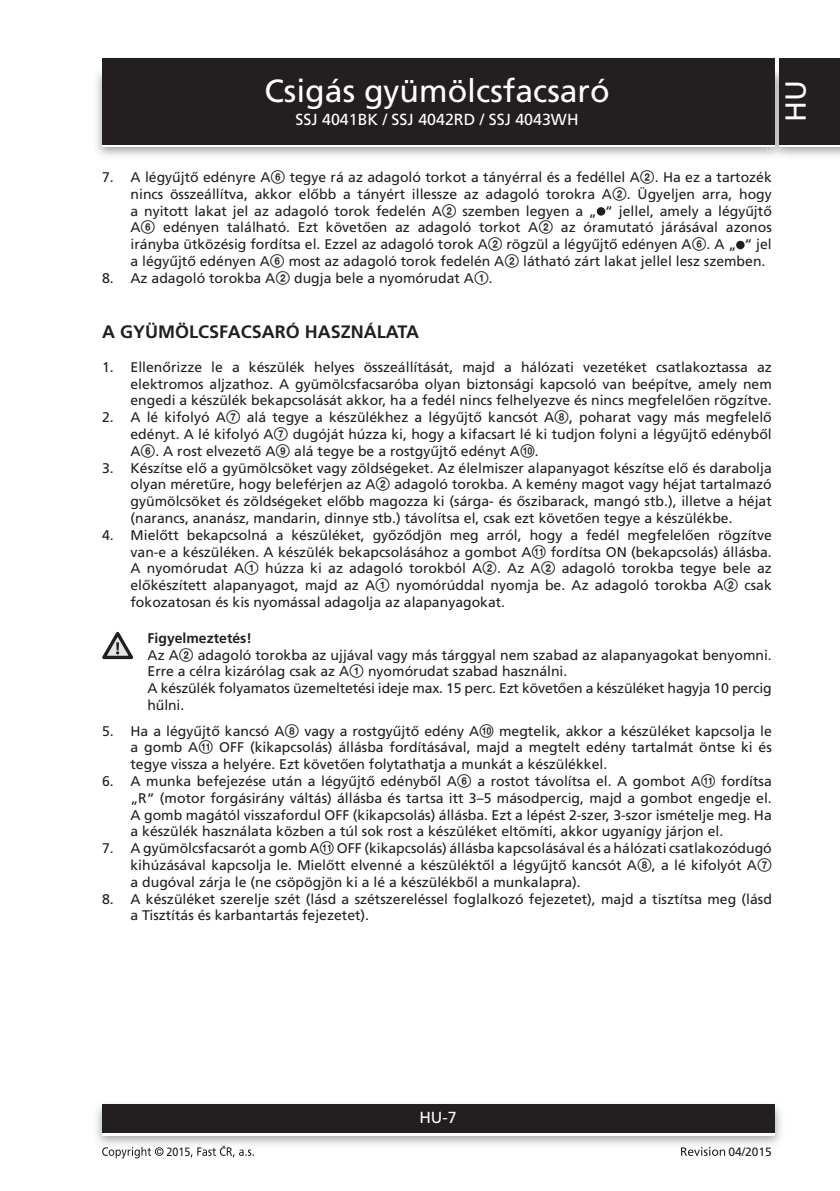
<style>
.page{position:relative;width:840px;height:1191px;background:#fff}
.page>*{position:absolute;margin:0;border:0;box-sizing:border-box;transform-origin:0 0}
.t1{font:32px "Frutiger CE";color:#fff}
.t2{font:29px "Frutiger CE";color:#fff}
.titulek_9{font:700 18px "Frutiger CE";color:#231f20}
.t3{font:16px "Frutiger CE";color:#fff}
.odrazka_5mm{font:14px/16.8px "Frutiger CE";color:#231f20;text-align:justify}
.text_7{font:14px/16.8px "Frutiger CE";color:#231f20}
.text_7-2{font:700 14px "Frutiger CE";color:#231f20}
.t4{font:12px "Frutiger CE";color:#231f20}
.t5{font:12px "Frutiger CE";color:#231f20;scale:.9 1}
.s1{font-family:"Zz 3"}
</style>
<div class="page">
<div style="left:102px;top:61px;width:672px;height:86px;background:linear-gradient(to right,#fff,#fff)"></div>
<img style="left:96px;top:1104px;width:685px;height:41px">
<div style="left:102px;top:1107px;width:672px;height:28px;background:linear-gradient(to right,#fff,#fff)"></div>
<div style="left:102px;top:1104px;width:672px;height:28px;background:#231f20"></div>
<img style="left:767px;top:64px;width:18px;height:94px">
<img style="left:774px;top:70px;width:1px;height:74px">
<div style="left:778px;top:61px;width:61px;height:86px;background:linear-gradient(to right,#fff,#fff)"></div>
<div style="left:778px;top:58px;width:61px;height:86px;background:#231f20"></div>
<hr style="left:758px;top:144px;width:16px;height:3px;background:#fff">
<div style="left:102px;top:58px;width:672px;height:86px;background:#231f20"></div>
<svg style="left:102px;top:1146px;width:61px;height:12px"></svg>
<svg style="left:190px;top:1145px;width:64px;height:12px"></svg>
<svg style="left:681px;top:1147px;width:43px;height:8px"></svg>
<svg style="left:596px;top:207px;width:9px;height:9px"></svg>
<svg style="left:735px;top:241px;width:9px;height:8px"></svg>
<svg style="left:102px;top:632px;width:31px;height:27px"></svg>
<h1 class="t1" style="left:264px;top:72px;width:346px">Csigás gyümölcsfacsaró</h1>
<p class="t3" style="left:295px;top:110px;width:284px">SSJ 4041BK / SSJ 4042RD / SSJ 4043WH</p>
<h2 class="t2" style="left:778px;top:122px;width:43px;rotate:-90deg">HU</h2>
<p class="odrazka_5mm" style="left:130px;top:169px;width:642px;text-indent:-28px">7. A légyűjtő edényre A<span class="s1">6</span> tegye rá az adagoló torkot a tányérral és a fedéllel A<span class="s1">2</span>. Ha ez a tartozék nincs összeállítva, akkor előbb a tányért illessze az adagoló torokra A<span class="s1">2</span>. Ügyeljen arra, hogy a nyitott lakat jel az adagoló torok fedelén A<span class="s1">2</span> szemben legyen a „ “ jellel, amely a légyűjtő A<span class="s1">6</span> edényen található. Ezt követően az adagoló torkot A<span class="s1">2</span> az óramutató járásával azonos irányba ütközésig fordítsa el. Ezzel az adagoló torok A<span class="s1">2</span> rögzül a légyűjtő edényen A<span class="s1">6</span>. A „ “ jel a légyűjtő edényen A<span class="s1">6</span> most az adagoló torok fedelén A<span class="s1">2</span> látható zárt lakat jellel lesz szemben.</p>
<p class="odrazka_5mm" style="left:102px;top:270px;width:389px">8. Az adagoló torokba A<span class="s1">2</span> dugja bele a nyomórudat A<span class="s1">1</span>.</p>
<p class="titulek_9" style="left:102px;top:321px;width:318px">A GYÜMÖLCSFACSARÓ HASZNÁLATA</p>
<p class="odrazka_5mm" style="left:130px;top:358px;width:642px;text-indent:-28px">1. Ellenőrizze le a készülék helyes összeállítását, majd a hálózati vezetéket csatlakoztassa az elektromos aljzathoz. A gyümölcsfacsaróba olyan biztonsági kapcsoló van beépítve, amely nem engedi a készülék bekapcsolását akkor, ha a fedél nincs felhelyezve és nincs megfelelően rögzítve.</p>
<p class="odrazka_5mm" style="left:130px;top:409px;width:642px;text-indent:-28px">2. A lé kifolyó A<span class="s1">7</span> alá tegye a készülékhez a légyűjtő kancsót A<span class="s1">8</span>, poharat vagy más megfelelő edényt. A lé kifolyó A<span class="s1">7</span> dugóját húzza ki, hogy a kifacsart lé ki tudjon folyni a légyűjtő edényből A<span class="s1">6</span>. A rost elvezető A<span class="s1">9</span> alá tegye be a rostgyűjtő edényt A<span class="s1">0</span>.</p>
<p class="odrazka_5mm" style="left:130px;top:459px;width:642px;text-indent:-28px">3. Készítse elő a gyümölcsöket vagy zöldségeket. Az élelmiszer alapanyagot készítse elő és darabolja olyan méretűre, hogy beleférjen az A<span class="s1">2</span> adagoló torokba. A kemény magot vagy héjat tartalmazó gyümölcsöket és zöldségeket előbb magozza ki (sárga- és őszibarack, mangó stb.), illetve a héjat (narancs, ananász, mandarin, dinnye stb.) távolítsa el, csak ezt követően tegye a készülékbe.</p>
<p class="odrazka_5mm" style="left:130px;top:526px;width:642px;text-align:left;text-indent:-28px">4. Mielőtt bekapcsolná a készüléket, győződjön meg arról, hogy a fedél megfelelően rögzítve van-e a készüléken. A készülék bekapcsolásához a gombot A<span class="s1">qa</span> fordítsa ON (bekapcsolás) állásba.<br>A nyomórudat A<span class="s1">1</span> húzza ki az adagoló torokból A<span class="s1">2</span>. Az A<span class="s1">2</span> adagoló torokba tegye bele az előkészített alapanyagot, majd az A<span class="s1">1</span> nyomórúddal nyomja be. Az adagoló torokba A<span class="s1">2</span> csak fokozatosan és kis nyomással adagolja az alapanyagokat.</p>
<p class="text_7-2" style="left:147px;top:630px;width:106px">Figyelmeztetés!</p>
<p class="text_7" style="left:147px;top:646px;width:623px">Az A<span class="s1">2</span> adagoló torokba az ujjával vagy más tárggyal nem szabad az alapanyagokat benyomni.<br>Erre a célra kizárólag csak az A<span class="s1">1</span> nyomórudat szabad használni.</p>
<p class="text_7" style="left:147px;top:680px;width:625px">A készülék folyamatos üzemeltetési ideje max. 15 perc. Ezt követően a készüléket hagyja 10 percig hűlni.</p>
<p class="odrazka_5mm" style="left:130px;top:722px;width:642px;text-indent:-28px">5. Ha a légyűjtő kancsó A<span class="s1">8</span> vagy a rostgyűjtő edény A<span class="s1">0</span> megtelik, akkor a készüléket kapcsolja le a gomb A<span class="s1">qa</span> OFF (kikapcsolás) állásba fordításával, majd a megtelt edény tartalmát öntse ki és tegye vissza a helyére. Ezt követően folytathatja a munkát a készülékkel.</p>
<p class="odrazka_5mm" style="left:130px;top:772px;width:642px;text-align:left;text-indent:-28px">6. A munka befejezése után a légyűjtő edényből A<span class="s1">6</span> a rostot távolítsa el. A gombot A<span class="s1">qa</span> fordítsa „R“ (motor forgásirány váltás) állásba és tartsa itt 3–5 másodpercig, majd a gombot engedje el.<br>A gomb magától visszafordul OFF (kikapcsolás) állásba. Ezt a lépést 2-szer, 3-szor ismételje meg. Ha a készülék használata közben a túl sok rost a készüléket eltömíti, akkor ugyanígy járjon el.</p>
<p class="odrazka_5mm" style="left:130px;top:840px;width:642px;text-indent:-28px">7. A gyümölcsfacsarót a gomb A<span class="s1">qa</span> OFF (kikapcsolás) állásba kapcsolásával és a hálózati csatlakozódugó kihúzásával kapcsolja le. Mielőtt elvenné a készüléktől a légyűjtő kancsót A<span class="s1">8</span>, a lé kifolyót A<span class="s1">7 </span>a dugóval zárja le (ne csöpögjön ki a lé a készülékből a munkalapra).</p>
<p class="odrazka_5mm" style="left:130px;top:890px;width:642px;text-indent:-28px">8. A készüléket szerelje szét (lásd a szétszereléssel foglalkozó fejezetet), majd a tisztítsa meg (lásd a Tisztítás és karbantartás fejezetet).</p>
<p class="t3" style="left:419px;top:1108px;width:39px">HU-7</p>
<p class="t5" style="left:166px;top:1144px;width:28px">2015</p>
<p class="t4" style="left:728px;top:1144px;width:45px">04/2015</p>
</div>
